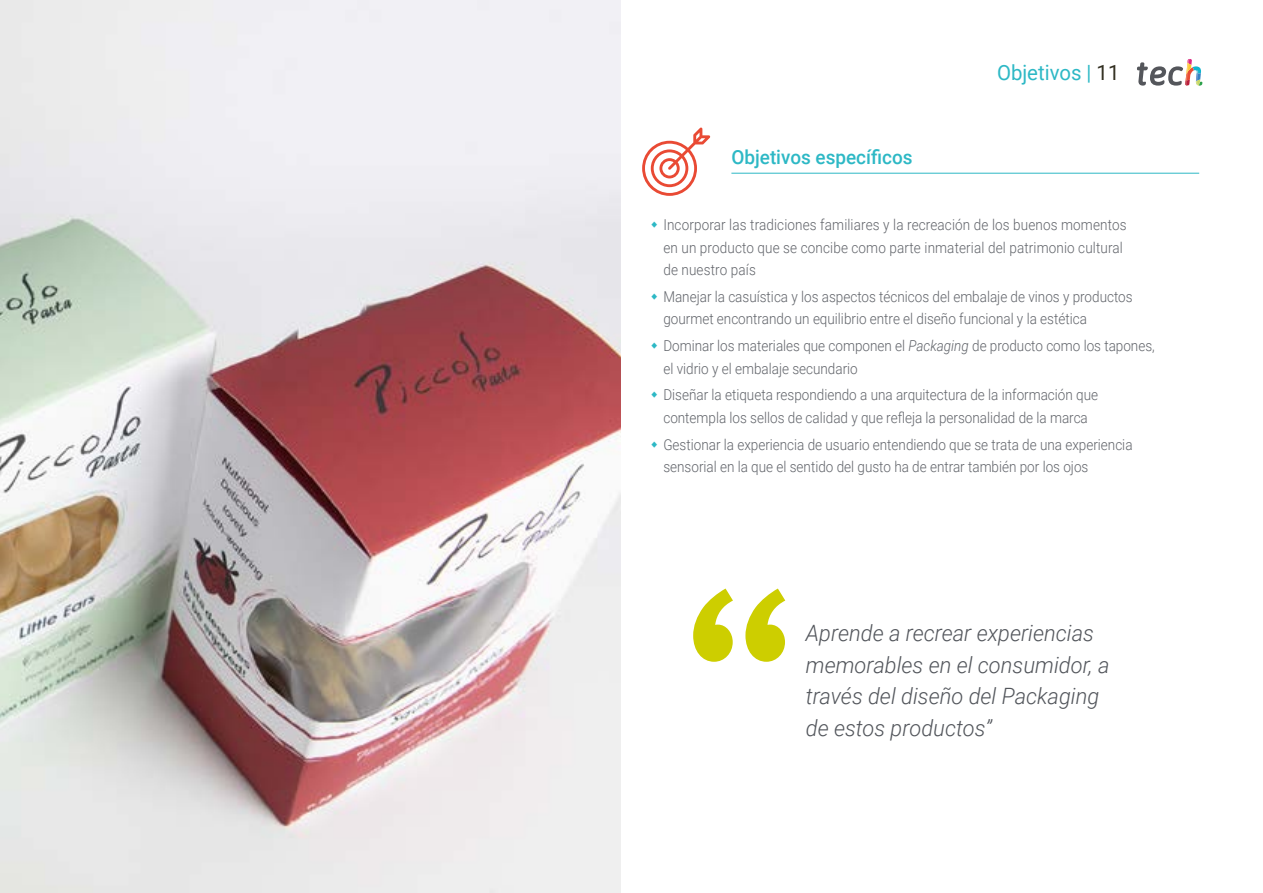
<style>
.page{position:relative;width:1263px;height:893px;background:#fff}
.page>*{position:absolute;margin:0;border:0;box-sizing:border-box;transform-origin:0 0}
.t1{font:italic 300 22.5px/31.5px "Roboto";color:#52555b}
.t2{font:21px "Roboto";color:#2db8c5}
.t3{font:500 19.5px "Roboto";color:#2db8c5}
.t4{font:300 15px/22.5px "Roboto";color:#61646a;scale:.9 1}
.s1{color:#312e20}
.s2{font-style:italic}
</style>
<div class="page">
<hr style="left:731px;top:173px;width:468px;height:1px;background:#2db8c5">
<svg style="left:642px;top:127px;width:68px;height:69px"></svg>
<img style="left:0;top:0;width:621px;height:893px">
<svg style="left:1137px;top:59px;width:65px;height:27px"></svg>
<svg style="left:693px;top:588px;width:92px;height:74px"></svg>
<h3 class="t3" style="left:731px;top:144px;width:183px">Objetivos específicos</h3>
<h2 class="t2" style="left:997px;top:57px;width:124px">Objetivos | <span class="s1">11</span></h2>
<p class="t4" style="left:663px;top:213px;width:516px">Incorporar las tradiciones familiares y la recreación de los buenos momentos en un producto que se concibe como parte inmaterial del patrimonio cultural de nuestro país</p>
<p class="t4" style="left:663px;top:285px;width:523px">Manejar la casuística y los aspectos técnicos del embalaje de vinos y productos gourmet encontrando un equilibrio entre el diseño funcional y la estética</p>
<p class="t4" style="left:663px;top:334px;width:547px">Dominar los materiales que componen el <span class="s2">Packaging</span> de producto como los tapones, el vidrio y el embalaje secundario</p>
<p class="t4" style="left:663px;top:383px;width:484px">Diseñar la etiqueta respondiendo a una arquitectura de la información que contempla los sellos de calidad y que refleja la personalidad de la marca</p>
<p class="t4" style="left:663px;top:432px;width:523px">Gestionar la experiencia de usuario entendiendo que se trata de una experiencia sensorial en la que el sentido del gusto ha de entrar también por los ojos</p>
<h1 class="t1" style="left:806px;top:617px;width:305px">Aprende a recrear experiencias memorables en el consumidor, a través del diseño del Packaging de estos productos”</h1>
</div>
